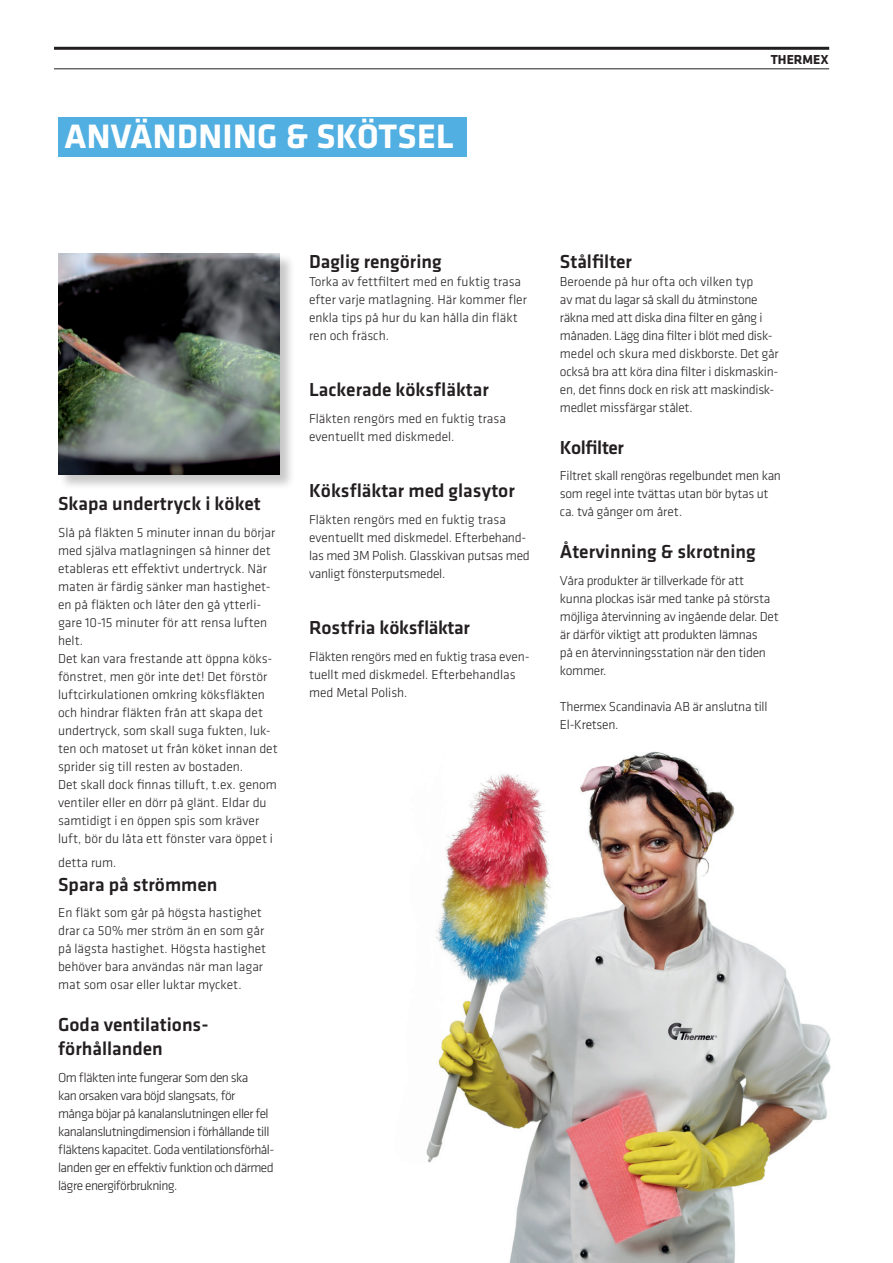
<style>
.page{position:relative;width:893px;height:1263px;background:#fff}
.page>*{position:absolute;margin:0;border:0;box-sizing:border-box;transform-origin:0 0}
.t1{font:700 35.1px "Klavika";letter-spacing:.01em;color:#fff}
.t2{font:500 19.5px/24px "Klavika";color:#231f20}
.t3{font:500 19.5px "Klavika";letter-spacing:-.02em;color:#231f20}
.t4{font:300 13.5px/18px "Klavika";color:#231f20}
.t5{font:300 13.5px/18px "Klavika";letter-spacing:-.02em;color:#231f20}
.t6{font:300 13.5px/18px "Klavika";letter-spacing:-.04em;color:#231f20}
.t7{font:700 13.5px "Klavika";color:#231f20}
.s1{font-size:15px}
</style>
<div class="page">
<hr style="left:54px;top:68px;width:775px;height:1px;background:#231f20">
<hr style="left:54px;top:47px;width:775px;height:3px;background:#231f20">
<img style="left:426px;top:751px;width:405px;height:512px">
<div style="left:58px;top:253px;width:238px;height:238px;background:#231f20;opacity:.25"></div>
<img style="left:58px;top:253px;width:221px;height:221px">
<div style="left:58px;top:117px;width:408px;height:39px;background:#51afe2"></div>
<h1 class="t1" style="left:65px;top:111px;width:391px">ANVÄNDNING &amp; SKÖTSEL</h1>
<p class="t7" style="left:771px;top:49px;width:59px">THERMEX</p>
<h2 class="t2" style="left:58px;top:491px;width:204px">Skapa undertryck i köket</h2>
<p class="t4" style="left:58px;top:523px;width:221px">Slå på fläkten 5 minuter innan du börjar med själva matlagningen så hinner det etableras ett effektivt undertryck. När maten är färdig sänker man hastighet&shy;en på fläkten och låter den gå ytterli&shy;gare 10-15 minuter för att rensa luften helt.<br>Det kan vara frestande att öppna köks&shy;fönstret, men gör inte det! Det förstör luftcirkulationen omkring köksfläkten och hindrar fläkten från att skapa det undertryck, som skall suga fukten, luk&shy;ten och matoset ut från köket innan det sprider sig till resten av bostaden.<br>Det skall dock finnas tilluft, t.ex. genom ventiler eller en dörr på glänt. Eldar du samtidigt i en öppen spis som kräver luft, bör du låta ett fönster vara öppet i</p>
<p class="t4" style="left:58px;top:853px;width:60px">detta rum.</p>
<h2 class="t2" style="left:58px;top:872px;width:161px">Spara på strömmen</h2>
<p class="t4" style="left:58px;top:903px;width:210px">En fläkt som går på högsta hastighet drar ca 50% mer ström än en som går på lägsta hastighet. Högsta hastighet behöver bara användas när man lagar mat som osar eller luktar mycket.</p>
<h2 class="t2" style="left:58px;top:1012px;width:152px">Goda ventilations&shy;förhållanden</h2>
<p class="t6" style="left:58px;top:1068px;width:218px">Om fläkten inte fungerar <span class="s1">s</span>om den ska<br>kan orsaken vara böjd slangsats, för många böjar på kanalanslutningen eller fel kanalanslutningdimension i förhållande till fläktens kapacitet. Goda ventilationsförhål&shy;landen ger en effektiv funktion och därmed lägre energiförbrukning.</p>
<h2 class="t2" style="left:309px;top:249px;width:134px">Daglig rengöring</h2>
<p class="t4" style="left:309px;top:272px;width:219px">Torka av fettfiltert med en fuktig trasa efter varje matlagning. Här kommer fler enkla tips på hur du kan hålla din fläkt ren och fräsch.</p>
<h2 class="t2" style="left:309px;top:377px;width:181px">Lackerade köksfläktar</h2>
<p class="t4" style="left:309px;top:409px;width:198px">Fläkten rengörs med en fuktig trasa eventuellt med diskmedel.</p>
<h2 class="t2" style="left:309px;top:478px;width:207px">Köksfläktar med glasytor</h2>
<p class="t5" style="left:309px;top:510px;width:222px">Fläkten rengörs med en fuktig trasa eventuellt med diskmedel. Efterbehand&shy;las med 3M Polish. Glasskivan putsas med vanligt fönsterputsmedel.</p>
<h2 class="t2" style="left:309px;top:615px;width:162px">Rostfria köksfläktar</h2>
<p class="t4" style="left:309px;top:647px;width:222px">Fläkten rengörs med en fuktig trasa even&shy;tuellt med diskmedel. Efterbehandlas med Metal Polish.</p>
<h2 class="t2" style="left:560px;top:249px;width:74px">Stålfilter</h2>
<p class="t5" style="left:560px;top:272px;width:220px">Beroende på hur ofta och vilken typ<br>av mat du lagar så skall du åtminstone räkna med att diska dina filter en gång i månaden. Lägg dina filter i blöt med disk&shy;medel och skura med diskborste. Det går också bra att köra dina filter i diskmaskin&shy;en, det finns dock en risk att maskindisk&shy;medlet missfärgar stålet.</p>
<h2 class="t3" style="left:560px;top:434px;width:66px">Kolfilter</h2>
<p class="t5" style="left:560px;top:467px;width:223px">Filtret skall rengöras regelbundet men kan som regel inte tvättas utan bör bytas ut ca. två gånger om året.</p>
<h2 class="t2" style="left:560px;top:539px;width:197px">Återvinning &amp; skrotning</h2>
<p class="t5" style="left:560px;top:571px;width:220px">Våra produkter är tillverkade för att kunna plockas isär med tanke på största möjliga återvinning av ingående delar. Det är därför viktigt att produkten lämnas<br>på en återvinningsstation när den tiden kommer.</p>
<p class="t5" style="left:560px;top:697px;width:209px">Thermex Scandinavia AB är anslutna till<br>El-Kretsen.</p>
</div>
